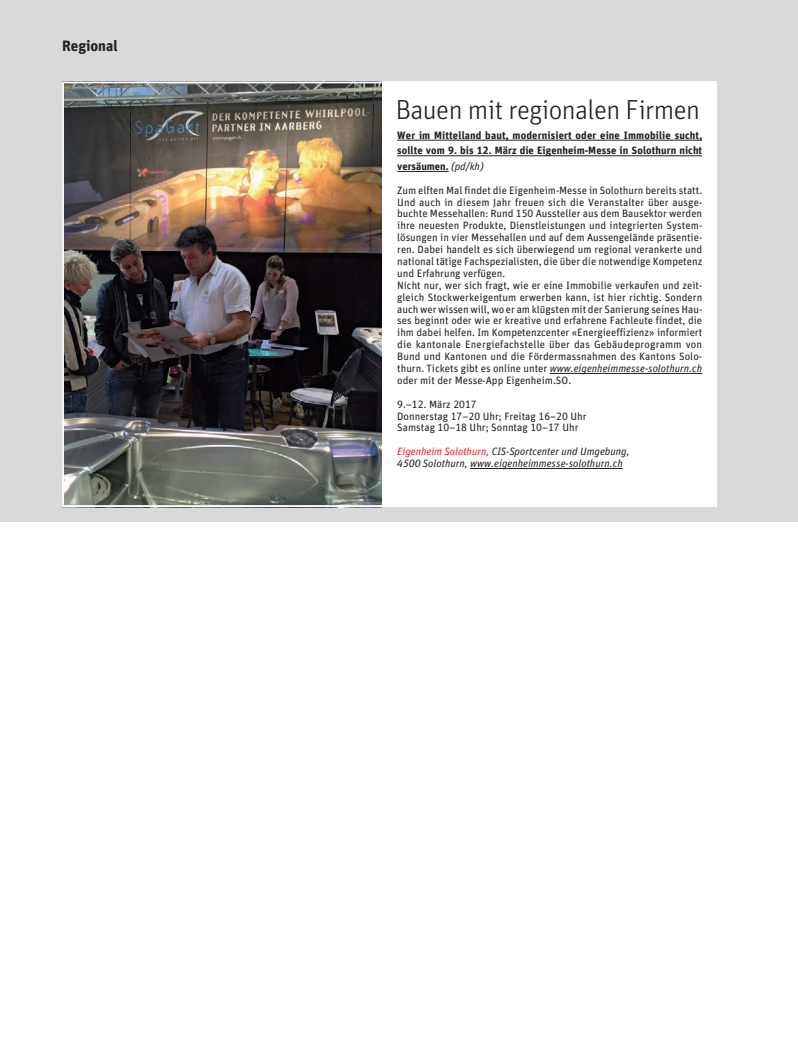
<style>
.page{position:relative;width:798px;height:1053px;background:#fff}
.page>*{position:absolute;margin:0;border:0;box-sizing:border-box;transform-origin:0 0}
.t1{font:27.5px "Unit Light LF";letter-spacing:-.02em;color:#231f20}
.t2{font:15px "Unit Bold LF";color:#231f20}
.t3{font:10.62px/11.9px "Unit Regular LF";color:#231f20}
.t4{font:10.62px/11.9px "Unit Regular Italic LF";color:#231f20}
.t5{font:10.62px/15.6px "Unit Bold LF";letter-spacing:.01em;color:#231f20;text-align:justify}
.s1{font-family:"Unit Regular Italic LF"}
.s2{font-family:"Unit Regular LF"}
.s3{color:#ee1d23}
</style>
<div class="page">
<div style="left:0;top:0;width:797px;height:521px;background:#d8d9db"></div>
<div style="left:62px;top:81px;width:654px;height:426px;background:#fff"></div>
<img style="left:65px;top:84px;width:316px;height:420px">
<hr style="left:397px;top:140px;width:305px;height:1px;background:#231f20">
<hr style="left:397px;top:155px;width:305px;height:1px;background:#231f20">
<hr style="left:397px;top:171px;width:51px;height:1px;background:#231f20">
<hr style="left:549px;top:373px;width:153px;height:1px;background:#231f20">
<hr style="left:470px;top:468px;width:152px;height:1px;background:#231f20">
<div style="left:62px;top:81px;width:654px;height:426px;border:2px solid #fff"></div>
<h2 class="t2" style="left:62px;top:40px;width:57px">Regional</h2>
<h1 class="t1" style="left:395px;top:100px;width:306px">Bauen mit regionalen Firmen</h1>
<p class="t5" style="left:397px;top:128px;width:306px">Wer im Mittelland baut, modernisiert oder eine Immobilie sucht, sollte vom 9. bis 12. März die Eigenheim-Messe in Solothurn nicht versäumen. <span class="s1">(pd/kh)</span></p>
<p class="t3" style="left:397px;top:185px;width:306px">Zum elften Mal findet die Eigenheim-Messe in Solothurn bereits statt.<br>Und auch in diesem Jahr freuen sich die Veranstalter über ausge&shy;buchte Messehallen: Rund 150 Aussteller aus dem Bausektor werden ihre neuesten Produkte, Dienstleistungen und integrierten System&shy;lösungen in vier Messehallen und auf dem Aussengelände präsentie&shy;ren. Dabei handelt es sich überwiegend um regional verankerte und national tätige Fachspezialisten, die über die notwendige Kompetenz und Erfahrung verfügen.<br>Nicht nur, wer sich fragt, wie er eine Immobilie verkaufen und zeit&shy;gleich Stockwerkeigentum erwerben kann, ist hier richtig. Sondern auch wer wissen will, wo er am klügsten mit der Sanierung seines Hau&shy;ses beginnt oder wie er kreative und erfahrene Fachleute findet, die ihm dabei helfen. Im Kompetenzcenter «Energieeffizienz» informiert die kantonale Energiefachstelle über das Gebäude programm von Bund und Kantonen und die Fördermassnahmen des Kantons Solo-</p>
<p class="t4" style="left:397px;top:363px;width:306px"><span class="s2">thurn. Tickets gibt es online unter</span> www.eigenheimmesse-solothurn.ch</p>
<p class="t3" style="left:397px;top:375px;width:175px">oder mit der Messe-App Eigenheim.SO.</p>
<p class="t3" style="left:397px;top:399px;width:191px">9.–12. März 2017<br>Donnerstag 17–20 Uhr; Freitag 16–20 Uhr<br>Samstag 10–18 Uhr; Sonntag 10–17 Uhr</p>
<p class="t4" style="left:397px;top:446px;width:234px"><span class="s3">Eigenheim Solothurn,</span> CIS-Sportcenter und Umgebung,<br>4500 Solothurn, www.eigenheimmesse-solothurn.ch</p>
</div>
